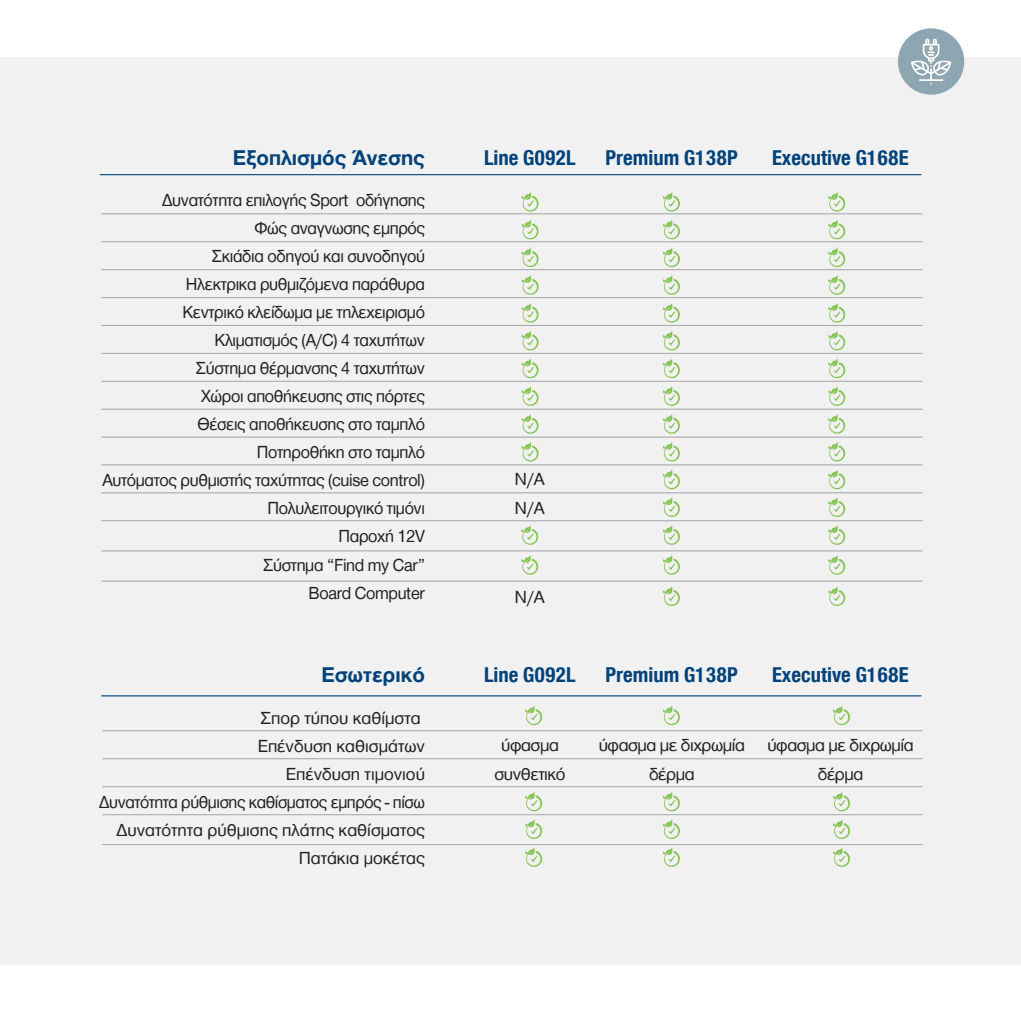
<style>
.page{position:relative;width:1021px;height:1021px;background:#fff}
.page>*{position:absolute;margin:0;border:0;box-sizing:border-box;transform-origin:0 0}
.t1{font:700 22px "CF Helvetica Cond";color:#00427a}
.t2{font:700 22px "CF Helvetica";color:#00427a}
.t3{font:18px/28px "CF Helvetica";letter-spacing:-.02em;color:#231f20;text-align:right;scale:.96 1}
.t4{font:18px/28px "CF Helvetica";color:#231f20;text-align:right}
.t5{font:18px/29px "CF Helvetica";letter-spacing:-.02em;color:#231f20}
</style>
<div class="page">
<div style="left:0;top:57px;width:1020px;height:907px;background:#f1f1f2"></div>
<hr style="left:101px;top:695px;width:820px;height:1px;background:#00427a">
<hr style="left:102px;top:730px;width:820px;height:1px;background:#a7a9ac">
<hr style="left:102px;top:758px;width:820px;height:1px;background:#a7a9ac">
<hr style="left:102px;top:786px;width:820px;height:1px;background:#a7a9ac">
<hr style="left:102px;top:814px;width:820px;height:1px;background:#a7a9ac">
<hr style="left:102px;top:844px;width:820px;height:1px;background:#a7a9ac">
<hr style="left:101px;top:213px;width:821px;height:1px;background:#a7a9ac">
<hr style="left:101px;top:241px;width:821px;height:1px;background:#a7a9ac">
<hr style="left:101px;top:269px;width:821px;height:1px;background:#a7a9ac">
<hr style="left:101px;top:297px;width:821px;height:1px;background:#a7a9ac">
<hr style="left:101px;top:325px;width:821px;height:1px;background:#a7a9ac">
<hr style="left:101px;top:353px;width:821px;height:1px;background:#a7a9ac">
<hr style="left:101px;top:381px;width:821px;height:1px;background:#a7a9ac">
<hr style="left:101px;top:409px;width:821px;height:1px;background:#a7a9ac">
<hr style="left:101px;top:437px;width:821px;height:1px;background:#a7a9ac">
<hr style="left:101px;top:464px;width:821px;height:1px;background:#a7a9ac">
<hr style="left:101px;top:492px;width:821px;height:1px;background:#a7a9ac">
<hr style="left:101px;top:520px;width:821px;height:1px;background:#a7a9ac">
<hr style="left:101px;top:550px;width:821px;height:1px;background:#a7a9ac">
<hr style="left:101px;top:580px;width:821px;height:1px;background:#a7a9ac">
<hr style="left:100px;top:174px;width:821px;height:1px;background:#00427a">
<div style="left:897px;top:28px;width:67px;height:67px;background:#8ea5b2;border-radius:50%"></div>
<svg style="left:911px;top:39px;width:40px;height:45px"></svg>
<svg style="left:662px;top:192px;width:18px;height:20px"></svg>
<svg style="left:662px;top:219px;width:18px;height:20px"></svg>
<svg style="left:662px;top:247px;width:18px;height:20px"></svg>
<svg style="left:662px;top:275px;width:18px;height:20px"></svg>
<svg style="left:662px;top:303px;width:18px;height:20px"></svg>
<svg style="left:662px;top:331px;width:18px;height:19px"></svg>
<svg style="left:662px;top:358px;width:18px;height:20px"></svg>
<svg style="left:662px;top:386px;width:18px;height:20px"></svg>
<svg style="left:662px;top:414px;width:18px;height:20px"></svg>
<svg style="left:662px;top:442px;width:18px;height:19px"></svg>
<svg style="left:521px;top:192px;width:17px;height:20px"></svg>
<svg style="left:521px;top:219px;width:17px;height:20px"></svg>
<svg style="left:521px;top:247px;width:17px;height:20px"></svg>
<svg style="left:521px;top:275px;width:17px;height:20px"></svg>
<svg style="left:521px;top:303px;width:17px;height:20px"></svg>
<svg style="left:521px;top:331px;width:17px;height:19px"></svg>
<svg style="left:521px;top:358px;width:17px;height:20px"></svg>
<svg style="left:521px;top:386px;width:17px;height:20px"></svg>
<svg style="left:521px;top:414px;width:17px;height:20px"></svg>
<svg style="left:521px;top:442px;width:17px;height:19px"></svg>
<svg style="left:828px;top:192px;width:17px;height:20px"></svg>
<svg style="left:828px;top:219px;width:17px;height:20px"></svg>
<svg style="left:828px;top:247px;width:17px;height:20px"></svg>
<svg style="left:828px;top:275px;width:17px;height:20px"></svg>
<svg style="left:828px;top:303px;width:17px;height:20px"></svg>
<svg style="left:828px;top:331px;width:17px;height:19px"></svg>
<svg style="left:828px;top:358px;width:17px;height:20px"></svg>
<svg style="left:828px;top:386px;width:17px;height:20px"></svg>
<svg style="left:828px;top:414px;width:17px;height:20px"></svg>
<svg style="left:828px;top:442px;width:17px;height:19px"></svg>
<svg style="left:662px;top:469px;width:18px;height:20px"></svg>
<svg style="left:662px;top:497px;width:18px;height:20px"></svg>
<svg style="left:828px;top:469px;width:17px;height:20px"></svg>
<svg style="left:828px;top:497px;width:17px;height:20px"></svg>
<svg style="left:662px;top:525px;width:18px;height:20px"></svg>
<svg style="left:662px;top:555px;width:18px;height:19px"></svg>
<svg style="left:828px;top:525px;width:17px;height:20px"></svg>
<svg style="left:828px;top:555px;width:17px;height:19px"></svg>
<svg style="left:662px;top:586px;width:18px;height:20px"></svg>
<svg style="left:828px;top:586px;width:17px;height:20px"></svg>
<svg style="left:521px;top:525px;width:17px;height:20px"></svg>
<svg style="left:521px;top:555px;width:17px;height:19px"></svg>
<svg style="left:662px;top:791px;width:18px;height:20px"></svg>
<svg style="left:662px;top:705px;width:18px;height:20px"></svg>
<svg style="left:662px;top:819px;width:18px;height:20px"></svg>
<svg style="left:662px;top:847px;width:18px;height:20px"></svg>
<svg style="left:525px;top:791px;width:17px;height:20px"></svg>
<svg style="left:525px;top:705px;width:17px;height:20px"></svg>
<svg style="left:525px;top:819px;width:17px;height:20px"></svg>
<svg style="left:525px;top:847px;width:17px;height:20px"></svg>
<svg style="left:833px;top:791px;width:17px;height:20px"></svg>
<svg style="left:833px;top:705px;width:17px;height:20px"></svg>
<svg style="left:833px;top:819px;width:17px;height:20px"></svg>
<svg style="left:833px;top:847px;width:17px;height:20px"></svg>
<p class="t2" style="left:233px;top:146px;width:194px">Εξοπλισµός Άνεσης</p>
<p class="t3" style="left:102px;top:186px;width:337px">∆υνατότητα επιλογής Sport οδήγησης<br>Φώς αναγνωσης εµπρός<br>Σκιάδια οδηγού και συνοδηγού<br>Ηλεκτρικα ρυθµιζόµενα παράθυρα<br>Κεντρικό κλείδωµα µε τηλεχειρισµό<br>Κλιµατισµός (A/C) 4 ταχυτήτων<br>Σύστηµα θέρµανσης 4 ταχυτήτων<br>Χώροι αποθήκευσης στις πόρτες<br>Θέσεις αποθήκευσης στο ταµπλό<br>Ποτηροθήκη στο ταµπλό<br>Αυτόµατος ρυθµιστής ταχύτητας (cuise control)<br>Πολυλειτουργικό τιµόνι<br>Παροχή 12V<br>Σύστηµα “Find my Car”<br>Board Computer</p>
<p class="t2" style="left:321px;top:663px;width:105px">Εσωτερικό</p>
<p class="t4" style="left:99px;top:703px;width:327px">Σπορ τύπου καθίµστα<br>Επένδυση καθισµάτων<br>Επένδυση τιµονιού<br>∆υνατότητα ρύθµισης καθίσµατος εµπρός - πίσω ∆υνατότητα ρύθµισης πλάτης καθίσµατος<br>Πατάκια µοκέτας</p>
<p class="t1" style="left:484px;top:146px;width:93px">Line G092L</p>
<p class="t1" style="left:605px;top:146px;width:134px">Premium G138P</p>
<p class="t1" style="left:772px;top:146px;width:138px">Executive G168E</p>
<p class="t5" style="left:515px;top:464px;width:31px">N/A<br>N/A</p>
<p class="t5" style="left:515px;top:583px;width:31px">N/A</p>
<p class="t1" style="left:484px;top:663px;width:93px">Line G092L</p>
<p class="t1" style="left:605px;top:663px;width:134px">Premium G138P</p>
<p class="t1" style="left:772px;top:663px;width:138px">Executive G168E</p>
<p class="t5" style="left:501px;top:730px;width:59px">ύφασµα</p>
<p class="t5" style="left:598px;top:730px;width:316px">ύφασµα µε διχρωµία ύφασµα µε διχρωµία</p>
<p class="t5" style="left:494px;top:759px;width:73px">συνθετικό</p>
<p class="t5" style="left:649px;top:759px;width:47px">δέρµα</p>
<p class="t5" style="left:817px;top:759px;width:47px">δέρµα</p>
</div>
